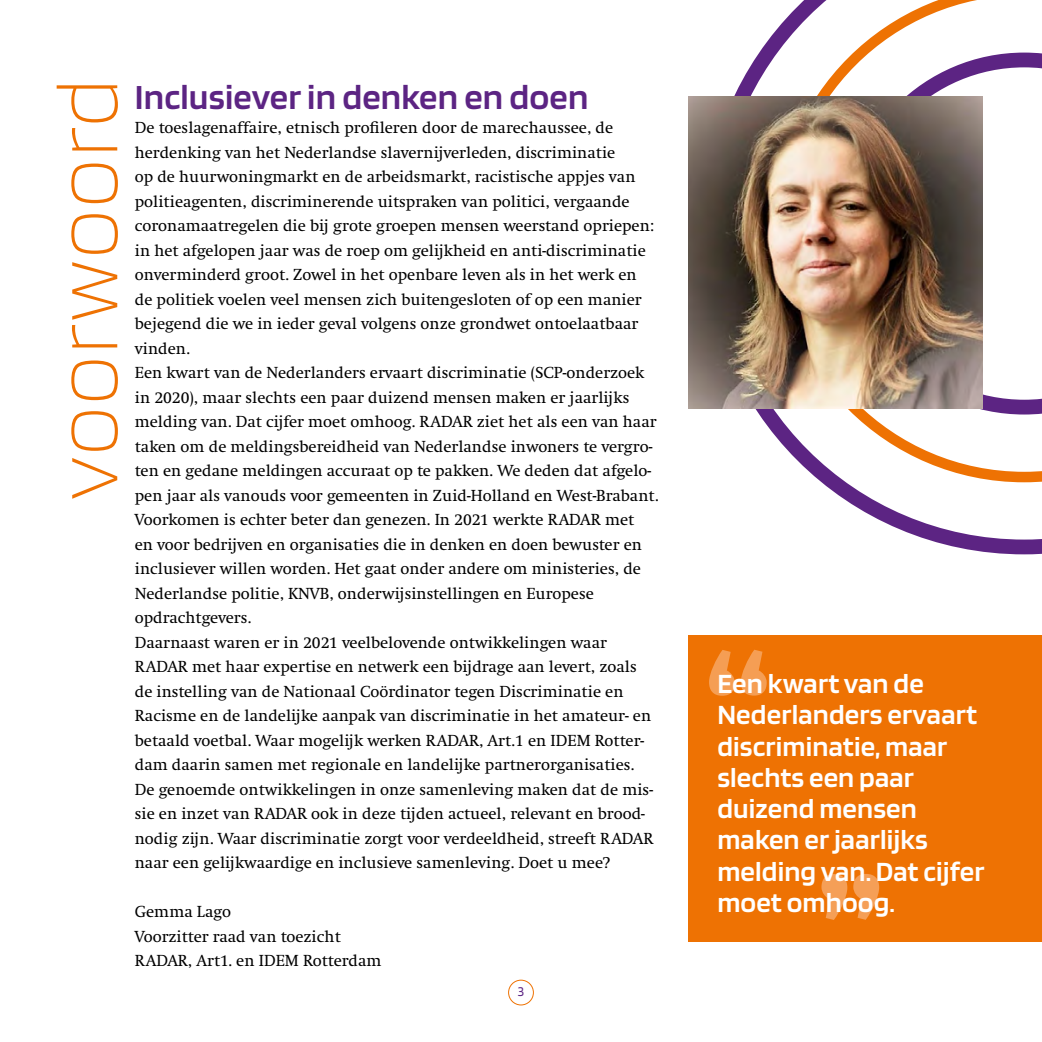
<style>
.page{position:relative;width:1042px;height:1042px;background:#fff}
.page>*{position:absolute;margin:0;border:0;box-sizing:border-box;transform-origin:0 0}
.t1{font:700 156.62px "Clan Narrow";color:#f59f57}
.t2{font:700 156.62px "Clan Narrow";color:#f59e54}
.t3{font:200 91.17px "Blinker";letter-spacing:.005em;color:#ee7203}
.tussenkop_radar{font:600 36.75px "Blinker";letter-spacing:.005em;color:#5c2483}
.tussenkop_oranje_r{font:600 29.05px/31.2px "Blinker";letter-spacing:.005em;color:#fff}
.body_radar{font:16.62px/24.5px "Swift";color:#000}
.t4{font:14px "Blinker";color:#5c2483}
</style>
<div class="page">
<div style="left:508px;top:980px;width:26px;height:25px;border:1px solid #ee7203;border-radius:50%"></div>
<svg style="left:703px;top:0;width:339px;height:554px"></svg>
<div style="left:688px;top:635px;width:354px;height:307px;background:#ee7203"></div>
<img style="left:688px;top:97px;width:294px;height:312px">
<p class="t3" style="left:42px;top:500px;width:424px;rotate:-90deg">voorwoord</p>
<p class="tussenkop_radar" style="left:135px;top:78px;width:455px">Inclusiever in denken en doen</p>
<p class="body_radar" style="left:135px;top:116px;width:521px">De toeslagenaffaire, etnisch profileren door de marechaussee, de herdenking van het Nederlandse slavernijverleden, discriminatie<br>op de huurwoningmarkt en de arbeidsmarkt, racistische appjes van politieagenten, discriminerende uitspraken van politici, vergaande coronamaatregelen die bij grote groepen mensen weerstand opriepen: in het afgelopen jaar was de roep om gelijkheid en anti-discriminatie onverminderd groot. Zowel in het openbare leven als in het werk en de politiek voelen veel mensen zich buitengesloten of op een manier bejegend die we in ieder geval volgens onze grondwet ontoelaatbaar vinden.</p>
<p class="body_radar" style="left:135px;top:361px;width:525px">Een kwart van de Nederlanders ervaart discriminatie (SCP-onderzoek in 2020), maar slechts een paar duizend mensen maken er jaarlijks melding van. Dat cijfer moet omhoog. RADAR ziet het als een van haar taken om de meldingsbereidheid van Nederlandse inwoners te vergro&shy;ten en gedane meldingen accuraat op te pakken. We deden dat afgelo&shy;pen jaar als vanouds voor gemeenten in Zuid-Holland en West-Brabant.</p>
<p class="body_radar" style="left:135px;top:508px;width:509px">Voorkomen is echter beter dan genezen. In 2021 werkte RADAR met en voor bedrijven en organisaties die in denken en doen bewuster en inclusiever willen worden. Het gaat onder andere om ministeries, de Nederlandse politie, KNVB, onderwijsinstellingen en Europese opdrachtgevers.</p>
<p class="body_radar" style="left:135px;top:630px;width:518px">Daarnaast waren er in 2021 veelbelovende ontwikkelingen waar RADAR met haar expertise en netwerk een bijdrage aan levert, zoals de instelling van de Nationaal Coördinator tegen Discriminatie en Racisme en de landelijke aanpak van discriminatie in het amateur- en betaald voetbal. Waar mogelijk werken RADAR, Art.1 en IDEM Rotter&shy;dam daarin samen met regionale en landelijke partnerorganisaties.</p>
<p class="body_radar" style="left:135px;top:777px;width:520px">De genoemde ontwikkelingen in onze samenleving maken dat de mis&shy;sie en inzet van RADAR ook in deze tijden actueel, relevant en brood&shy;nodig zijn. Waar discriminatie zorgt voor verdeeldheid, streeft RADAR naar een gelijkwaardige en inclusieve samenleving. Doet u mee?</p>
<p class="body_radar" style="left:135px;top:900px;width:98px">Gemma Lago</p>
<p class="body_radar" style="left:135px;top:924px;width:208px">Voorzitter raad van toezicht</p>
<p class="body_radar" style="left:135px;top:949px;width:248px">RADAR, Art1. en IDEM Rotterdam</p>
<p class="t4" style="left:518px;top:984px;width:8px">3</p>
<p class="t2" style="left:703px;top:624px;width:70px">“</p>
<p class="tussenkop_oranje_r" style="left:717px;top:668px;width:261px">Een kwart van de<br>Nederlanders ervaart discriminatie, maar slechts een paar</p>
<p class="tussenkop_oranje_r" style="left:717px;top:793px;width:269px">duizend mensen maken er jaarlijks melding van. Dat cijfer moet omhoog.</p>
<p class="t1" style="left:816px;top:841px;width:70px">”</p>
</div>
